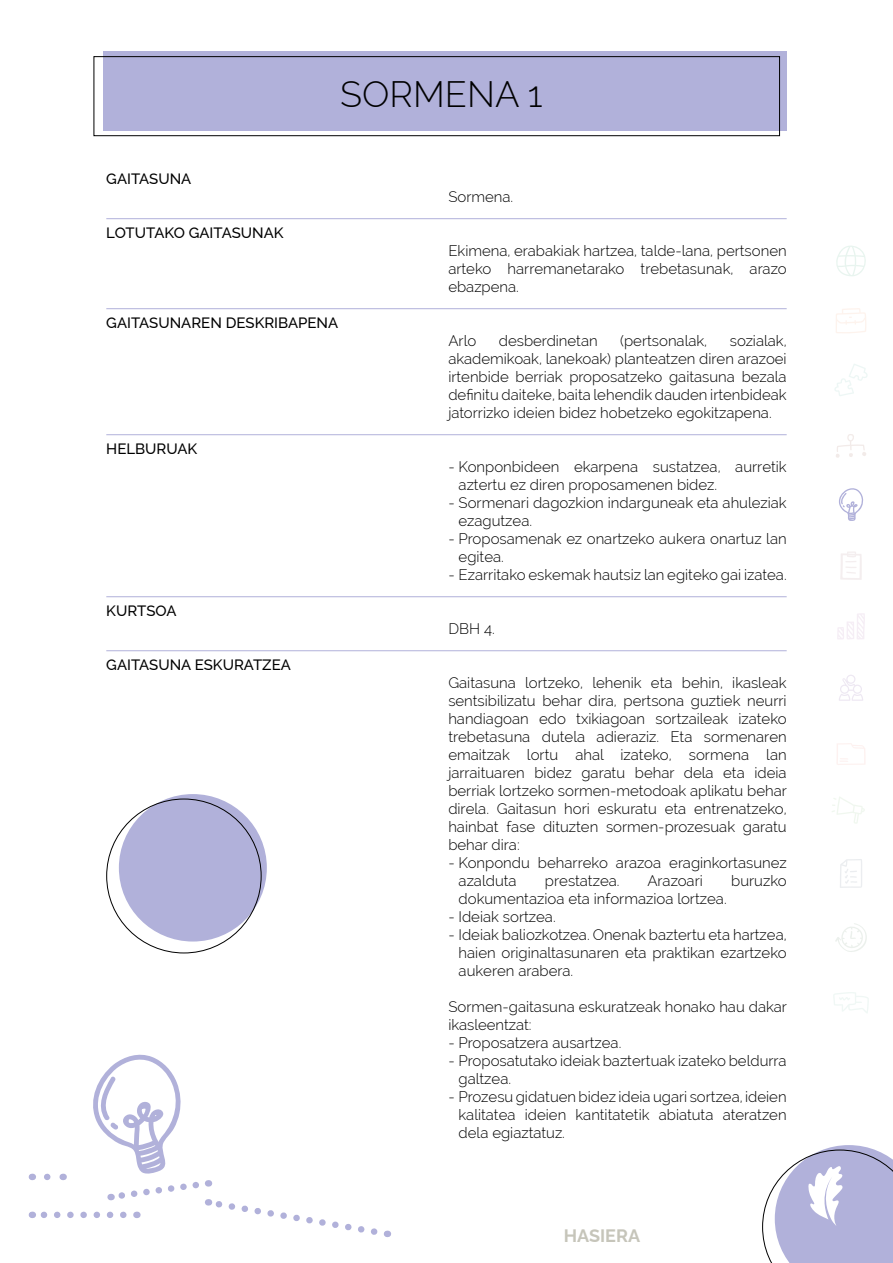
<style>
.page{position:relative;width:893px;height:1263px;background:#fff}
.page>*{position:absolute;margin:0;border:0;box-sizing:border-box;transform-origin:0 0}
.t1{font:300 36px "Raleway";color:#000}
.t2{font:700 18px "Raleway";color:#c6c5ba}
.t3{font:300 15px/18px "Raleway";color:#000}
.t4{font:500 15px "Raleway";color:#000}
</style>
<div class="page">
<svg style="left:832px;top:797px;width:33px;height:27px"></svg>
<svg style="left:836px;top:308px;width:30px;height:25px"></svg>
<svg style="left:836px;top:246px;width:30px;height:30px"></svg>
<svg style="left:834px;top:364px;width:34px;height:32px"></svg>
<svg style="left:837px;top:613px;width:28px;height:26px"></svg>
<svg style="left:840px;top:859px;width:22px;height:29px"></svg>
<svg style="left:836px;top:434px;width:30px;height:24px"></svg>
<svg style="left:840px;top:552px;width:22px;height:28px"></svg>
<svg style="left:835px;top:923px;width:32px;height:29px"></svg>
<svg style="left:837px;top:743px;width:28px;height:22px"></svg>
<svg style="left:833px;top:992px;width:36px;height:21px"></svg>
<svg style="left:839px;top:675px;width:24px;height:26px"></svg>
<svg style="left:839px;top:488px;width:24px;height:33px"></svg>
<hr style="left:106px;top:218px;width:681px;height:1px;background:#b1b1da">
<hr style="left:106px;top:308px;width:681px;height:1px;background:#b1b1da">
<hr style="left:106px;top:434px;width:681px;height:1px;background:#b1b1da">
<hr style="left:106px;top:596px;width:681px;height:1px;background:#b1b1da">
<hr style="left:106px;top:650px;width:681px;height:1px;background:#b1b1da">
<div style="left:119px;top:794px;width:148px;height:147px;background:#b1b1da;border-radius:50%"></div>
<div style="left:103px;top:52px;width:684px;height:79px;background:#b1b1da"></div>
<div style="left:94px;top:56px;width:686px;height:80px;border:1px solid #000"></div>
<svg style="left:32px;top:1054px;width:356px;height:183px"></svg>
<svg style="left:762px;top:1145px;width:131px;height:118px"></svg>
<p class="t4" style="left:106px;top:167px;width:87px">GAITASUNA</p>
<p class="t4" style="left:106px;top:221px;width:179px">LOTUTAKO GAITASUNAK</p>
<h1 class="t1" style="left:340px;top:73px;width:204px">SORMENA 1</h1>
<p class="t3" style="left:448px;top:188px;width:66px">Sormena.</p>
<p class="t3" style="left:448px;top:242px;width:340px;text-align:justify">Ekimena, erabakiak hartzea, talde-lana, pertsonen arteko harremanetarako trebetasunak, arazo ebazpena.</p>
<p class="t4" style="left:106px;top:311px;width:234px">GAITASUNAREN DESKRIBAPENA</p>
<p class="t4" style="left:106px;top:437px;width:93px">HELBURUAK</p>
<p class="t4" style="left:106px;top:599px;width:72px">KURTSOA</p>
<p class="t4" style="left:106px;top:653px;width:186px">GAITASUNA ESKURATZEA</p>
<p class="t3" style="left:448px;top:332px;width:29px">Arlo</p>
<p class="t3" style="left:499px;top:332px;width:100px">desberdinetan</p>
<p class="t3" style="left:620px;top:332px;width:89px">(pertsonalak,</p>
<p class="t3" style="left:448px;top:332px;width:340px;text-align:justify;text-indent:281px">sozialak, akademikoak, lanekoak) planteatzen diren arazoei irtenbide berriak proposatzeko gaitasuna bezala definitu daiteke, baita lehendik dauden irtenbideak jatorrizko ideien bidez hobetzeko egokitzapena.</p>
<p class="t3" style="left:459px;top:458px;width:330px;text-indent:-10px">- Konponbideen ekarpena sustatzea, aurretik aztertu ez diren proposamenen bidez.</p>
<p class="t3" style="left:459px;top:494px;width:330px;text-indent:-10px">- Sormenari dagozkion indarguneak eta ahuleziak ezagutzea.</p>
<p class="t3" style="left:459px;top:530px;width:330px;text-indent:-10px">- Proposamenak ez onartzeko aukera onartuz lan egitea.</p>
<p class="t3" style="left:448px;top:566px;width:340px">- Ezarritako eskemak hautsiz lan egiteko gai izatea.</p>
<p class="t3" style="left:448px;top:620px;width:48px">DBH 4.</p>
<p class="t3" style="left:448px;top:674px;width:340px;text-align:justify">Gaitasuna lortzeko, lehenik eta behin, ikasleak sentsibilizatu behar dira, pertsona guztiek neurri handiagoan edo txikiagoan sortzaileak izateko trebetasuna dutela adieraziz. Eta sormenaren emaitzak lortu ahal izateko, sormena lan jarraituaren bidez garatu behar dela eta ideia berriak lortzeko sormen-metodoak aplikatu behar direla. Gaitasun hori eskuratu eta entrenatzeko, hainbat fase dituzten sormen-prozesuak garatu behar dira:</p>
<p class="t3" style="left:459px;top:854px;width:330px;text-indent:-10px">- Konpondu beharreko arazoa eraginkortasunez azalduta</p>
<p class="t3" style="left:545px;top:872px;width:76px">prestatzea.</p>
<p class="t3" style="left:647px;top:872px;width:57px">Arazoari</p>
<p class="t3" style="left:731px;top:872px;width:57px">buruzko</p>
<p class="t3" style="left:459px;top:890px;width:270px">dokumentazioa eta informazioa lortzea.</p>
<p class="t3" style="left:448px;top:908px;width:109px">- Ideiak sortzea.</p>
<p class="t3" style="left:459px;top:926px;width:330px;text-align:justify;text-indent:-10px">- Ideiak baliozkotzea. Onenak baztertu eta hartzea, haien originaltasunaren eta praktikan ezartzeko aukeren arabera.</p>
<p class="t3" style="left:448px;top:998px;width:340px">Sormen-gaitasuna eskuratzeak honako hau dakar ikasleentzat:</p>
<p class="t3" style="left:448px;top:1034px;width:175px">- Proposatzera ausartzea.</p>
<p class="t3" style="left:459px;top:1052px;width:330px;text-indent:-10px">- Proposatutako ideiak baztertuak izateko beldurra galtzea.</p>
<p class="t3" style="left:459px;top:1088px;width:330px;text-align:justify;text-indent:-10px">- Prozesu gidatuen bidez ideia ugari sortzea, ideien kalitatea ideien kantitatetik abiatuta ateratzen dela egiaztatuz.</p>
<p class="t2" style="left:564px;top:1221px;width:78px">HASIERA</p>
</div>
